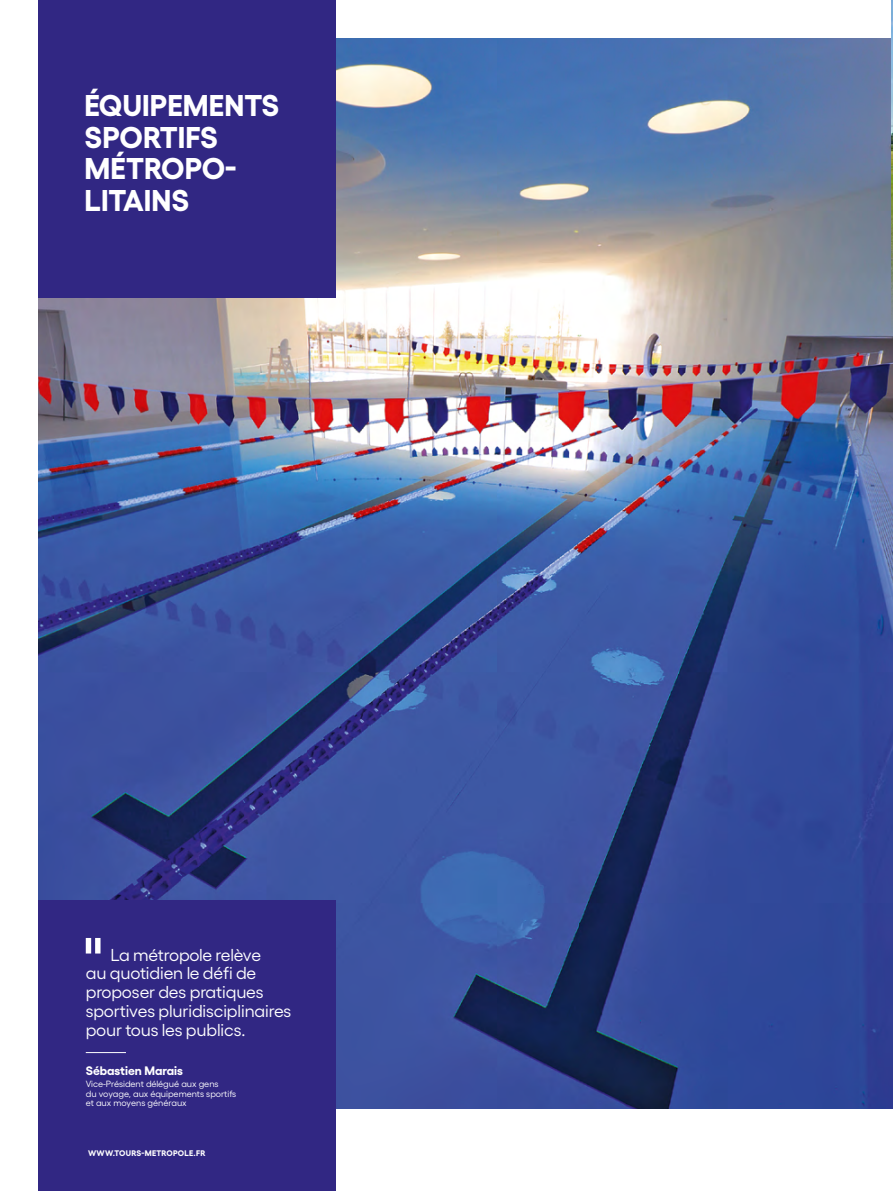
<style>
.page{position:relative;width:893px;height:1191px;background:#fff}
.page>*{position:absolute;margin:0;border:0;box-sizing:border-box;transform-origin:0 0}
.t1{font:700 30px/31.5px "Gellix";color:#fff}
.t2{font:17.25px/18.8px "Gellix";letter-spacing:-.005em;color:#fff}
.t3{font:700 12.3px "Gellix";color:#fff}
.t4{font:9px/9.8px "Gellix";color:#fff}
.t5{font:700 8.1px "Gellix";letter-spacing:.03em;color:#fff}
</style>
<div class="page">
<img style="left:38px;top:38px;width:855px;height:1070px">
<div style="left:38px;top:0;width:298px;height:298px;background:#312783"></div>
<div style="left:38px;top:900px;width:298px;height:291px;background:#312783"></div>
<hr style="left:86px;top:1052px;width:40px;height:1px;background:#fff">
<div style="left:86px;top:938px;width:5px;height:15px;background:#fff"></div>
<div style="left:95px;top:938px;width:6px;height:15px;background:#fff"></div>
<img style="left:892px;top:0;width:1px;height:332px">
<h1 class="t1" style="left:85px;top:86px;width:196px">ÉQUIPEMENTS<br>SPORTIFS<br>MÉTROPO-<br>LITAINS</h1>
<p class="t2" style="left:86px;top:943px;width:207px;text-indent:25px">La métropole relève<br>au quotidien le défi de proposer des pratiques sportives pluridisciplinaires pour tous les publics.</p>
<p class="t3" style="left:86px;top:1060px;width:99px">Sébastien Marais</p>
<p class="t4" style="left:86px;top:1078px;width:152px">Vice-Président délégué aux gens<br>du voyage, aux équipements sportifs et aux moyens généraux</p>
<p class="t5" style="left:88px;top:1146px;width:119px">WWW.TOURS-METROPOLE.FR</p>
</div>
